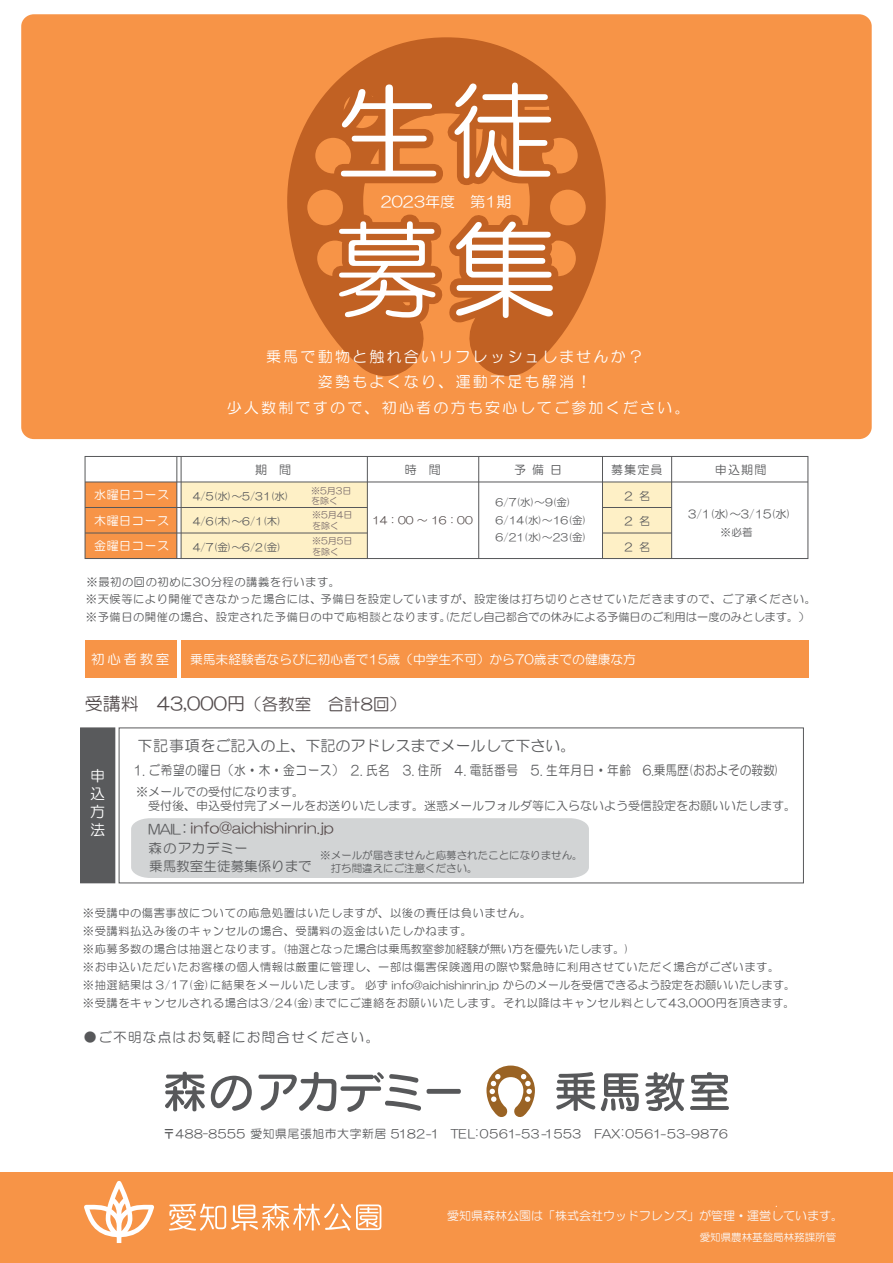
<style>
.page{position:relative;width:893px;height:1263px;background:#fff}
.page>*{position:absolute;margin:0;border:0;box-sizing:border-box;transform-origin:0 0}
.t1{font:106.65px/138px "HG Maru Gothic MPRO";color:#fff}
.t2{font:18px "HG Maru Gothic MPRO";color:#554e4f}
.t3{font:15px/25.5px "HG Maru Gothic MPRO";letter-spacing:.15em;color:#fff;text-align:center}
.t4{font:15px "HG Maru Gothic MPRO";color:#595a5c}
.t5{font:15px "HG Maru Gothic MPRO";color:#574b4b}
.t6{font:15px "HG Maru Gothic MPRO";color:#fff}
.t7{font:13.5px "HG Maru Gothic MPRO";letter-spacing:.05em;color:#57585a;scale:.86 1}
.t8{font:13.5px "HG Maru Gothic MPRO";letter-spacing:.1em;color:#57585a}
.t9{font:13.5px/19.4px "HG Maru Gothic MPRO";letter-spacing:.04em;color:#595a5c}
.t10{font:13.5px "HG Maru Gothic MPRO";letter-spacing:.005em;color:#595a5c}
.t11{font:13.5px "HG Maru Gothic MPRO";letter-spacing:.2em;color:#fff}
.t12{font:12.75px "HG Maru Gothic MPRO";color:#fff}
.t13{font:12px/14.4px "HG Maru Gothic MPRO";color:#595a5c}
.t14{font:12px "HG Maru Gothic MPRO";color:#fbf8f8}
.t15{font:12px "HG Maru Gothic MPRO";letter-spacing:.05em;color:#fff}
.t16{font:12px "HG Maru Gothic MPRO";letter-spacing:.1em;color:#57585a}
.t17{font:11.85px "HG Maru Gothic MPRO";letter-spacing:.05em;color:#57585a}
.t18{font:11.25px/18px "HG Maru Gothic MPRO";letter-spacing:.05em;color:#57585a}
.t19{font:11.25px "HG Maru Gothic MPRO";color:#57585a}
.t20{font:10.5px "HG Maru Gothic MPRO";color:#57585a}
.t21{font:10.5px/12.6px "HG Maru Gothic MPRO";color:#595a5c}
.t22{font:10.5px "HG Maru Gothic MPRO";color:#fbfbfc}
.t23{font:10.5px "HG Maru Gothic MPRO";color:#554d4c}
.t24{font:9px/10.8px "HG Maru Gothic MPRO";color:#796b6b}
.s1{font-size:16.5px}
.s2{font-size:15px}
</style>
<div class="page">
<div style="left:21px;top:14px;width:851px;height:425px;background:#f79447;border-radius:12px"></div>
<div style="left:85px;top:482px;width:92px;height:25px;background:#f79447"></div>
<div style="left:85px;top:507px;width:92px;height:26px;background:#f79447"></div>
<div style="left:85px;top:533px;width:92px;height:25px;background:#f79447"></div>
<div style="left:181px;top:482px;width:186px;height:25px;background:#fef0c6"></div>
<div style="left:181px;top:507px;width:186px;height:26px;background:#fef0c6"></div>
<div style="left:602px;top:482px;width:70px;height:25px;background:#fef0c6"></div>
<div style="left:602px;top:507px;width:70px;height:26px;background:#fef0c6"></div>
<div style="left:181px;top:533px;width:186px;height:25px;background:#fef0c6"></div>
<div style="left:602px;top:533px;width:70px;height:25px;background:#fef0c6"></div>
<svg style="left:287px;top:37px;width:319px;height:339px"></svg>
<svg style="left:165px;top:1071px;width:40px;height:41px"></svg>
<svg style="left:211px;top:1076px;width:41px;height:35px"></svg>
<svg style="left:258px;top:1071px;width:203px;height:41px"></svg>
<svg style="left:556px;top:1072px;width:83px;height:40px"></svg>
<svg style="left:645px;top:1072px;width:84px;height:39px"></svg>
<svg style="left:486px;top:1065px;width:49px;height:52px"></svg>
<div style="left:85px;top:640px;width:92px;height:38px;background:#f79447"></div>
<div style="left:181px;top:640px;width:627px;height:38px;background:#f79447"></div>
<hr style="left:85px;top:482px;width:723px;height:1px;background:#57585a">
<hr style="left:85px;top:507px;width:282px;height:1px;background:#57585a">
<hr style="left:602px;top:507px;width:70px;height:1px;background:#57585a">
<hr style="left:85px;top:533px;width:282px;height:1px;background:#57585a">
<hr style="left:602px;top:533px;width:70px;height:1px;background:#57585a">
<div style="left:85px;top:456px;width:723px;height:103px;border:1px solid #57585a"></div>
<hr style="left:177px;top:456px;width:1px;height:102px;background:#57585a">
<hr style="left:181px;top:456px;width:1px;height:102px;background:#57585a">
<hr style="left:367px;top:456px;width:1px;height:102px;background:#57585a">
<hr style="left:478px;top:456px;width:1px;height:102px;background:#57585a">
<hr style="left:671px;top:456px;width:1px;height:102px;background:#57585a">
<svg style="left:327px;top:65px;width:238px;height:127px"></svg>
<svg style="left:287px;top:208px;width:279px;height:125px"></svg>
<div style="left:0;top:1172px;width:893px;height:91px;background:#f79447"></div>
<svg style="left:169px;top:1203px;width:212px;height:28px"></svg>
<svg style="left:84px;top:1181px;width:70px;height:62px"></svg>
<div style="left:81px;top:728px;width:34px;height:155px;background:#595a5c"></div>
<div style="left:80px;top:728px;width:35px;height:155px;border:1px solid #595a5c"></div>
<div style="left:131px;top:818px;width:458px;height:60px;background:#d2d4d5"></div>
<hr style="left:602px;top:456px;width:1px;height:102px;background:#57585a">
<h1 class="t1" style="left:334px;top:62px;width:226px">生徒募集</h1>
<h3 class="t3" style="left:227px;top:343px;width:465px">乗馬で動物と触れ合いリフレッシュしませんか？<br>姿勢もよくなり、運動不足も解消！<br>少人数制ですので、初心者の方も安心してご参加ください。</h3>
<h3 class="t6" style="left:381px;top:194px;width:132px">2023年度　第1期</h3>
<p class="t16" style="left:255px;top:463px;width:37px">期 間</p>
<p class="t16" style="left:405px;top:463px;width:37px">時 間</p>
<p class="t16" style="left:514px;top:463px;width:49px">予備日</p>
<p class="t16" style="left:611px;top:463px;width:53px">募集定員</p>
<p class="t16" style="left:715px;top:463px;width:53px">申込期間</p>
<p class="t24" style="left:311px;top:485px;width:42px">※5月3日を除く</p>
<p class="t24" style="left:312px;top:535px;width:42px">※5月5日を除く</p>
<p class="t15" style="left:94px;top:489px;width:77px">水曜日コース</p>
<p class="t18" style="left:625px;top:487px;width:27px">2 名</p>
<p class="t20" style="left:193px;top:490px;width:98px">4/5(水)～5/31(水)</p>
<p class="t20" style="left:496px;top:497px;width:77px">6/7(水)～9(金)</p>
<p class="t24" style="left:312px;top:510px;width:42px">※5月4日を除く</p>
<p class="t20" style="left:496px;top:514px;width:92px">6/14(水)～16(金)</p>
<p class="t15" style="left:94px;top:515px;width:77px">木曜日コース</p>
<p class="t18" style="left:625px;top:512px;width:27px">2 名</p>
<p class="t23" style="left:372px;top:515px;width:102px">14：00 ～ 16：00</p>
<p class="t20" style="left:193px;top:516px;width:90px">4/6(木)～6/1(木)</p>
<p class="t20" style="left:485px;top:532px;width:103px">　6/21(水)～23(金)</p>
<p class="t15" style="left:94px;top:540px;width:77px">金曜日コース</p>
<p class="t18" style="left:625px;top:537px;width:27px">2 名</p>
<p class="t20" style="left:193px;top:541px;width:90px">4/7(金)～6/2(金)</p>
<p class="t18" style="left:87px;top:573px;width:255px">※最初の回の初めに30分程の講義を行います。</p>
<p class="t18" style="left:688px;top:505px;width:104px">3/1(水)～3/15(水)</p>
<p class="t20" style="left:721px;top:527px;width:34px">※必着</p>
<p class="t18" style="left:86px;top:590px;width:732px">※天候等により開催できなかった場合には、予備日を設定していますが、設定後は打ち切りとさせていただきますので、ご了承ください。※予備日の開催の場合、設定された予備日の中で応相談となります。(ただし自己都合での休みによる予備日のご利用は一度のみとします。）</p>
<p class="t11" style="left:91px;top:652px;width:80px">初心者教室</p>
<p class="t12" style="left:190px;top:653px;width:447px">乗馬未経験者ならびに初心者で15歳（中学生不可）から70歳までの健康な方</p>
<h2 class="t2" style="left:85px;top:695px;width:323px">受講料　43,000円<span class="s1">（各教室　合計8回）</span></h2>
<h3 class="t3" style="left:90px;top:763px;width:16px">申</h3>
<h3 class="t3" style="left:90px;top:781px;width:16px">込</h3>
<h3 class="t3" style="left:90px;top:799px;width:16px">方</h3>
<h3 class="t3" style="left:90px;top:817px;width:16px">法</h3>
<h3 class="t4" style="left:138px;top:738px;width:439px">下記事項をご記入の上、下記のアドレスまでメールして下さい。</h3>
<p class="t13" style="left:136px;top:784px;width:662px">※メールでの受付になります。<br>　受付後、申込受付完了メールをお送りいたします。迷惑メールフォルダ等に入らないよう受信設定をお願いいたします。</p>
<p class="t7" style="left:133px;top:763px;width:752px">1. ご希望の曜日（水・木・金コース） 2. 氏名　3. 住所　4. 電話番号 5. 生年月日・年齢　6.乗馬歴(おおよその鞍数)</p>
<h3 class="t5" style="left:190px;top:820px;width:145px">info@aichishinrin.jp</h3>
<p class="t9" style="left:148px;top:819px;width:101px">MAIL<span class="s2">：<br></span>森のアカデミー</p>
<p class="t10" style="left:149px;top:859px;width:164px">乗馬教室生徒募集係りまで</p>
<p class="t21" style="left:320px;top:849px;width:264px">※メールが届きませんと応募されたことになりません。　打ち間違えにご注意ください。</p>
<p class="t18" style="left:83px;top:903px;width:698px">※受講中の傷害事故についての応急処置はいたしますが、以後の責任は負いません。<br>※受講料払込み後のキャンセルの場合、受講料の返金はいたしかねます。<br>※応募多数の場合は抽選となります。(抽選となった場合は乗馬教室参加経験が無い方を優先いたします。)<br>※お申込いただいたお客様の個人情報は厳重に管理し、一部は傷害保険適用の際や緊急時に利用させていただく場合がございます。※抽選結果　　　　</p>
<p class="t19" style="left:142px;top:979px;width:655px">は 3/17(金)に結果をメールいたします。必ず info@aichishinrin.jp からのメールを受信できるよう設定をお願いいたします。</p>
<p class="t18" style="left:83px;top:993px;width:713px">※受講をキャンセルされる場合は3/24(金)までにご連絡をお願いいたします。それ以降はキャンセル料として43,000円を頂きます。</p>
<p class="t8" style="left:83px;top:1031px;width:297px">●ご不明な点はお気軽にお問合せください。</p>
<p class="t17" style="left:163px;top:1128px;width:566px">〒488-8555 愛知県尾張旭市大字新居 5182-1 TEL:0561-53-1553 FAX:0561-53-9876</p>
<p class="t14" style="left:447px;top:1210px;width:397px">愛知県森林公園は「株式会社ウッドフレンズ」が管理・運営しています。</p>
<p class="t22" style="left:700px;top:1231px;width:138px">愛知県農林基盤局林務課所管</p>
</div>
